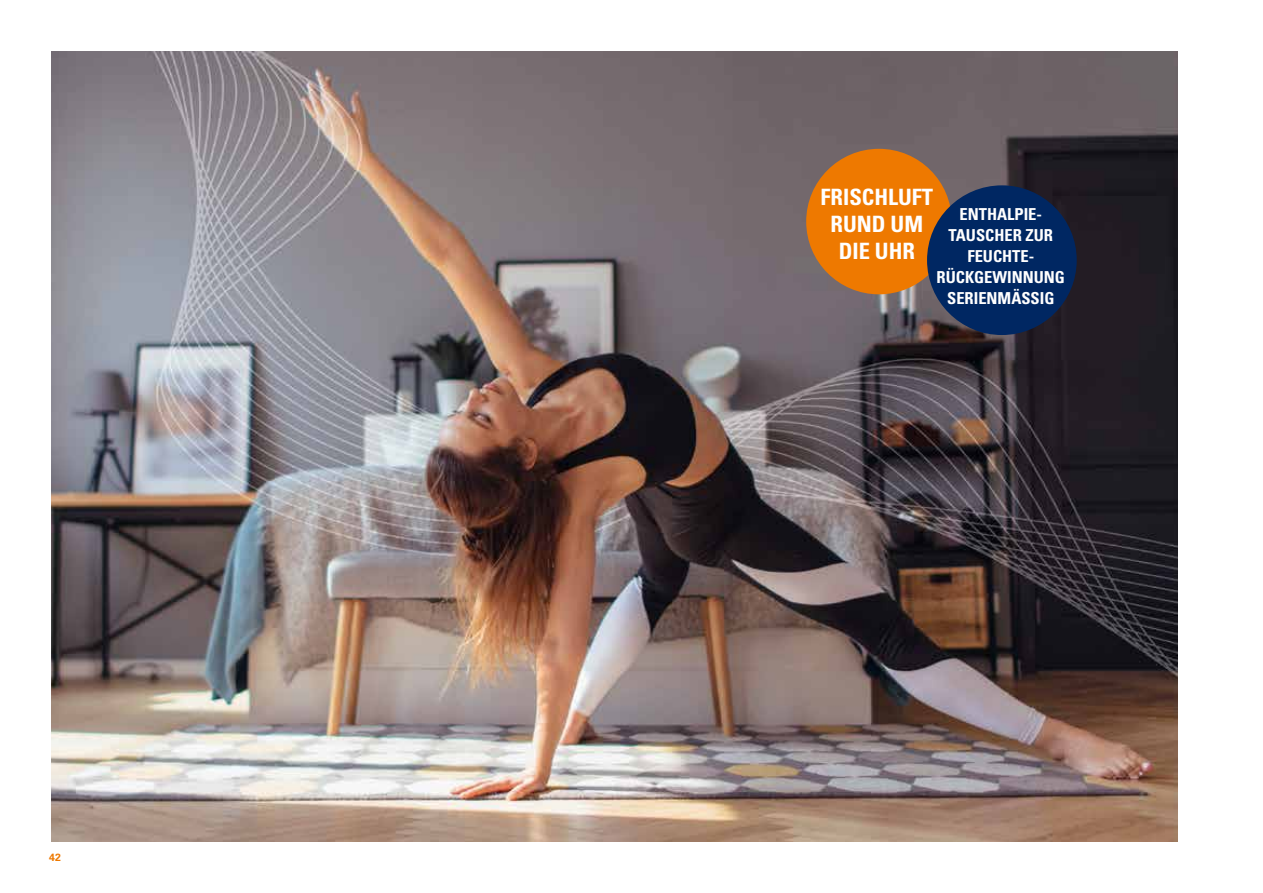
<style>
.page{position:relative;width:1263px;height:893px;background:#fff}
.page>*{position:absolute;margin:0;border:0;box-sizing:border-box;transform-origin:0 0}
.t1{font:700 condensed 22.5px/27px "Univers LT";color:#fff;text-align:center}
.t2{font:700 condensed 16.5px/21px "Univers LT";color:#fff;text-align:center}
.t3{font:700 10.5px "Univers LT";color:#ee7900}
</style>
<div class="page">
<img style="left:51px;top:51px;width:1127px;height:791px">
<div style="left:806px;top:149px;width:146px;height:145px;background:#ee7900;border-radius:50%"></div>
<div style="left:927px;top:185px;width:150px;height:150px;background:#002762;border-radius:50%"></div>
<p class="t3" style="left:49px;top:851px;width:13px">42</p>
<h1 class="t1" style="left:820px;top:184px;width:114px">FRISCHLUFT<br>RUND UM<br>DIE UHR</h1>
<p class="t2" style="left:937px;top:204px;width:130px">ENTHALPIE-<br>TAUSCHER ZUR<br>FEUCHTE-<br>RÜCKGEWINNUNG<br>SERIENMÄSSIG</p>
</div>
